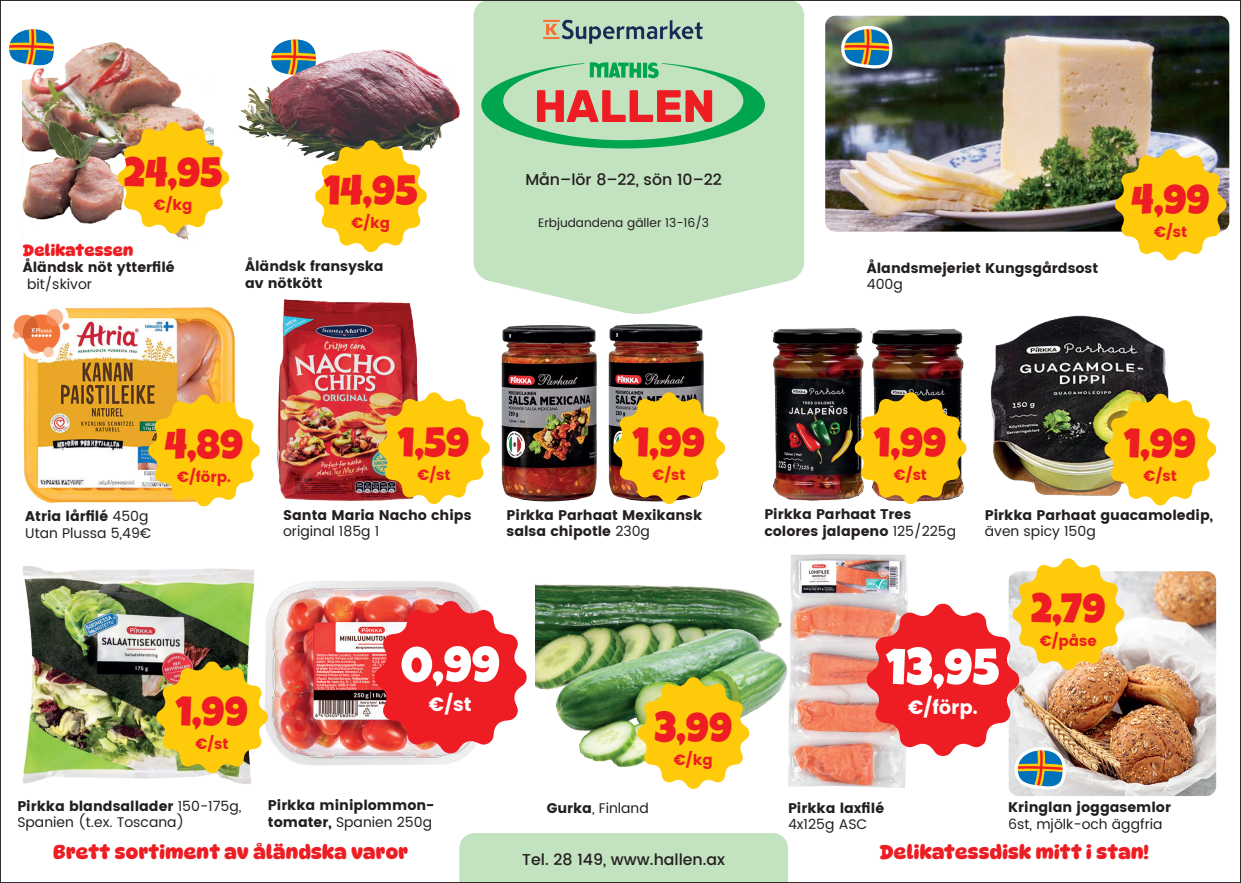
<style>
.page{position:relative;width:1241px;height:883px;background:#fff}
.page>*{position:absolute;margin:0;border:0;box-sizing:border-box;transform-origin:0 0}
.t1{font:50.57px "Luckiest Guy";color:#fff}
.t2{font:41.65px "Luckiest Guy";color:#ee1d23}
.t3{font:19.25px "Dyna Puff";letter-spacing:.02em;color:#ee1d23}
.t4{font:19.25px "Poppins";color:#fff}
.t5{font:500 15.75px "Poppins";color:#231f20}
.t6{font:15.75px "Dyna Puff";letter-spacing:.02em;color:#ee1d23}
.t7{font:14.88px "Poppins";color:#ee1d23}
.t8{font:14px/16.8px "Poppins";color:#231f20}
.t9{font:14px/16.8px "Poppins";color:#231f20}
.t10{font:12.25px "Poppins";color:#231f20}
.s1{font-style:inherit}
</style>
<div class="page">
<img style="left:1010px;top:571px;width:205px;height:225px">
<img style="left:536px;top:584px;width:240px;height:106px">
<img style="left:543px;top:610px;width:245px;height:158px">
<img style="left:265px;top:581px;width:212px;height:185px">
<img style="left:23px;top:566px;width:232px;height:218px">
<img style="left:277px;top:299px;width:141px;height:202px">
<img style="left:23px;top:307px;width:212px;height:196px">
<img style="left:825px;top:16px;width:403px;height:216px">
<img style="left:23px;top:42px;width:182px;height:198px">
<svg style="left:473px;top:2px;width:331px;height:312px;background:#c7e4c5"></svg>
<img style="left:542px;top:19px;width:161px;height:24px">
<div style="left:459px;top:833px;width:329px;height:48px;background:#c3e2c0"></div>
<svg style="left:481px;top:62px;width:284px;height:86px;background:#9eba92"></svg>
<svg style="left:148px;top:395px;width:112px;height:111px"></svg>
<img style="left:12px;top:307px;width:62px;height:59px">
<svg style="left:378px;top:392px;width:112px;height:112px"></svg>
<svg style="left:117px;top:122px;width:112px;height:112px"></svg>
<svg style="left:839px;top:24px;width:54px;height:46px;background:#7c8e87"></svg>
<svg style="left:156px;top:662px;width:112px;height:111px;background:#e9c136"></svg>
<svg style="left:637px;top:677px;width:112px;height:112px;background:#ebce3e"></svg>
<svg style="left:374px;top:601px;width:152px;height:152px"></svg>
<svg style="left:275px;top:39px;width:38px;height:8px"></svg>
<svg style="left:9px;top:29px;width:50px;height:41px"></svg>
<svg style="left:1114px;top:149px;width:112px;height:112px;background:#e7c43e"></svg>
<img style="left:238px;top:47px;width:222px;height:110px">
<svg style="left:315px;top:140px;width:112px;height:112px"></svg>
<img style="left:501px;top:325px;width:96px;height:177px">
<img style="left:608px;top:325px;width:96px;height:169px">
<img style="left:771px;top:327px;width:93px;height:174px">
<img style="left:870px;top:328px;width:94px;height:64px">
<img style="left:990px;top:315px;width:179px;height:191px">
<svg style="left:1104px;top:394px;width:111px;height:111px"></svg>
<svg style="left:854px;top:392px;width:112px;height:112px;background:#d8b12c"></svg>
<svg style="left:613px;top:392px;width:112px;height:112px;background:#e6be3a"></svg>
<img style="left:788px;top:555px;width:118px;height:232px">
<img style="left:866px;top:558px;width:258px;height:233px">
<h2 class="t2" style="left:124px;top:145px;width:100px">24,95</h2>
<p class="t7" style="left:154px;top:196px;width:40px">€/kg</p>
<p class="t6" style="left:23px;top:241px;width:112px">Delikatessen</p>
<p class="t8" style="left:23px;top:259px;width:153px">Åländsk nöt ytterfilé</p>
<p class="t9" style="left:27px;top:276px;width:66px">bit/skivor</p>
<h2 class="t2" style="left:324px;top:163px;width:95px">14,95</h2>
<p class="t7" style="left:351px;top:214px;width:40px">€/kg</p>
<p class="t5" style="left:525px;top:168px;width:198px">Mån–lör 8–22, sön 10–22</p>
<p class="t10" style="left:538px;top:214px;width:172px">Erbjudandena gäller 13-16/3</p>
<p class="t8" style="left:245px;top:258px;width:140px">Åländsk fransyska av nötkött</p>
<p class="t8" style="left:866px;top:259px;width:233px">Ålandsmejeriet Kungsgårdsost</p>
<p class="t9" style="left:866px;top:277px;width:38px">400g</p>
<h2 class="t2" style="left:1131px;top:172px;width:79px">4,99</h2>
<p class="t7" style="left:1153px;top:223px;width:35px">€/st</p>
<h2 class="t2" style="left:165px;top:418px;width:80px">4,89</h2>
<p class="t7" style="left:177px;top:469px;width:55px">€/förp.</p>
<h2 class="t2" style="left:398px;top:415px;width:72px">1,59</h2>
<p class="t7" style="left:417px;top:466px;width:35px">€/st</p>
<h2 class="t2" style="left:633px;top:415px;width:73px">1,99</h2>
<p class="t7" style="left:652px;top:466px;width:35px">€/st</p>
<h2 class="t2" style="left:874px;top:415px;width:73px">1,99</h2>
<p class="t7" style="left:893px;top:466px;width:35px">€/st</p>
<h2 class="t2" style="left:1124px;top:417px;width:73px">1,99</h2>
<p class="t7" style="left:1143px;top:468px;width:35px">€/st</p>
<p class="t9" style="left:25px;top:508px;width:127px"><span class="s1">Atria lårfilé</span> 450g<br>Utan Plussa 5,49€</p>
<h2 class="t2" style="left:176px;top:685px;width:73px">1,99</h2>
<p class="t7" style="left:195px;top:735px;width:35px">€/st</p>
<p class="t8" style="left:283px;top:506px;width:190px">Santa Maria Nacho chips</p>
<p class="t9" style="left:283px;top:524px;width:98px">original 185g 1</p>
<p class="t8" style="left:506px;top:506px;width:197px">Pirkka Parhaat Mexikansk salsa chipotle <span class="s1">230g</span></p>
<h1 class="t1" style="left:401px;top:632px;width:101px">0,99</h1>
<h3 class="t4" style="left:429px;top:693px;width:44px">€/st</h3>
<h2 class="t2" style="left:654px;top:700px;width:79px">3,99</h2>
<p class="t7" style="left:673px;top:751px;width:40px">€/kg</p>
<p class="t8" style="left:764px;top:506px;width:193px">Pirkka Parhaat Tres colores jalapeno <span class="s1">125/225g</span></p>
<p class="t8" style="left:984px;top:506px;width:230px">Pirkka Parhaat guacamoledip,</p>
<p class="t9" style="left:984px;top:524px;width:112px">även spicy 150g</p>
<h1 class="t1" style="left:886px;top:634px;width:114px">13,95</h1>
<h3 class="t4" style="left:907px;top:696px;width:71px">€/förp.</h3>
<h2 class="t2" style="left:1031px;top:581px;width:76px">2,79</h2>
<p class="t7" style="left:1039px;top:632px;width:59px">€/påse</p>
<p class="t8" style="left:268px;top:797px;width:168px">Pirkka miniplommon&shy;tomater, <span class="s1">Spanien 250g</span></p>
<p class="t9" style="left:17px;top:798px;width:225px"><span class="s1">Pirkka blandsallader</span> 150-175g,<br>Spanien (t.ex. Toscana)</p>
<p class="t8" style="left:787px;top:799px;width:98px">Pirkka laxfilé</p>
<p class="t9" style="left:546px;top:800px;width:104px"><span class="s1">Gurka</span>, Finland</p>
<p class="t8" style="left:1008px;top:799px;width:164px">Kringlan joggasemlor</p>
<p class="t9" style="left:1008px;top:816px;width:156px">6st, mjölk-och äggfria</p>
<p class="t9" style="left:787px;top:817px;width:81px">4x125g ASC</p>
<h3 class="t3" style="left:53px;top:840px;width:356px">Brett sortiment av åländska varor</h3>
<h3 class="t3" style="left:879px;top:840px;width:270px">Delikatessdisk mitt i stan!</h3>
<p class="t5" style="left:522px;top:848px;width:204px">Tel. 28 149, www.hallen.ax</p>
</div>
